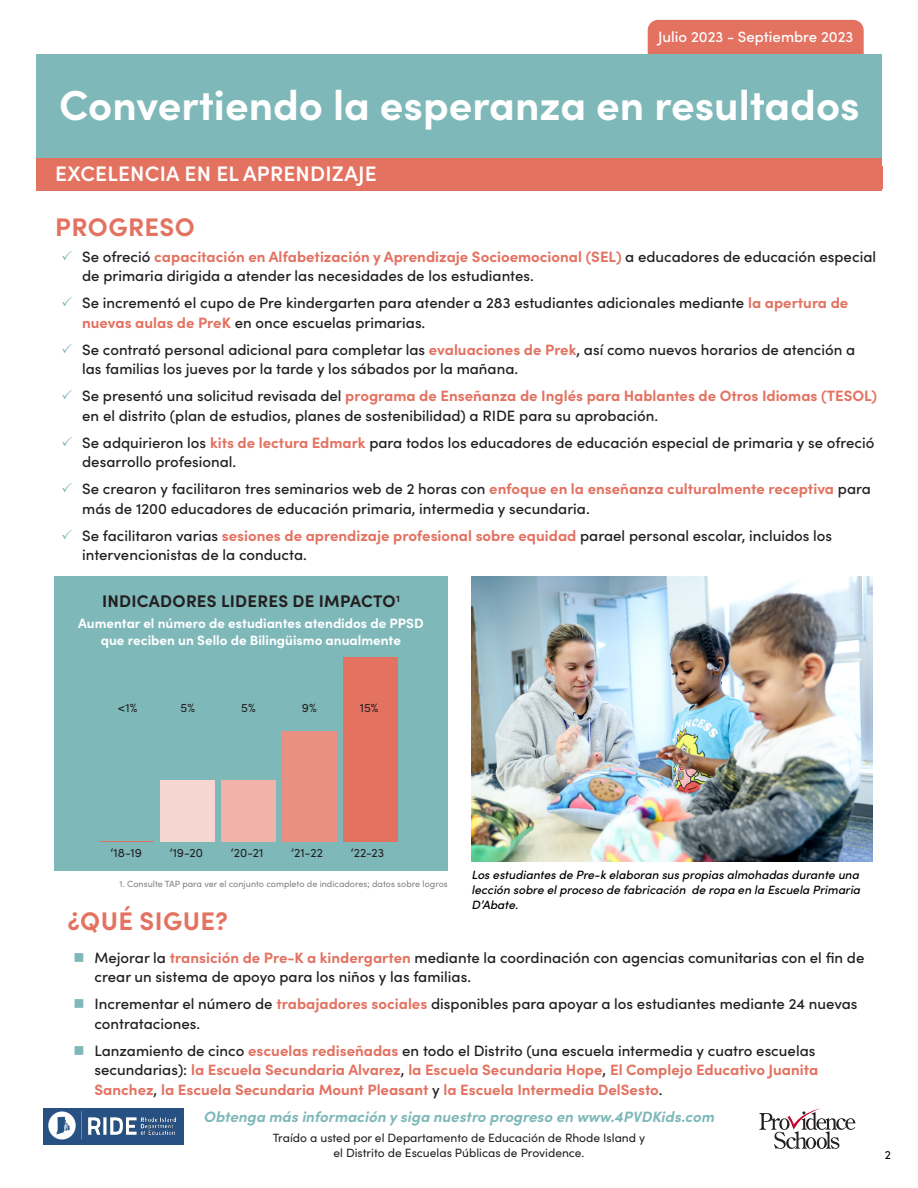
<style>
.page{position:relative;width:918px;height:1188px;background:#fff}
.page>*{position:absolute;margin:0;border:0;box-sizing:border-box;transform-origin:0 0}
.t1{font:700 42px "Sofia Pro";color:#fff}
.Paragraph_Style_1{font:700 25.5px "Sofia Pro";letter-spacing:.015em;color:#e37261}
.t2{font:600 21px "Sofia Pro";letter-spacing:.01em;color:#fff}
.t3{font:700 16.8px "Sofia Pro";letter-spacing:.015em;color:#231f20}
.t4{font:500 15px/19.5px "Sofia Pro";color:#231f20}
.t5{font:700 15px/19.5px "Sofia Pro";color:#e37261}
.t6{font:italic 700 15px "Sofia Pro";color:#7fb8b9}
.t7{font:500 15px "Sofia Pro";color:#fff}
.t8{font:700 13.5px/16.8px "Sofia Pro";color:#fff;text-align:center}
.t9{font:12.15px "Sofia Pro";color:#231f20}
.Paragraph_Style_1-2{font:italic 500 12px/15px "Sofia Pro";color:#000;text-align:justify}
.t10{font:12px/15px "Sofia Pro";color:#231f20;text-align:center}
.t11{font:12px "Sofia Pro";color:#000}
.t12{font:9px "Sofia Pro";color:#808285}
.s1{color:#7fb8b9}
.s2{font-weight:700;color:#e37261}
.s3{font-weight:500;color:#231f20}
</style>
<div class="page">
<div style="left:648px;top:20px;width:216px;height:64px;background:#e37261;border-radius:10px"></div>
<div style="left:36px;top:54px;width:846px;height:104px;background:#7fb8b9"></div>
<div style="left:36px;top:158px;width:846px;height:32px;background:#e37261"></div>
<svg style="left:759px;top:1108px;width:96px;height:41px"></svg>
<div style="left:43px;top:1108px;width:140px;height:37px;background:#275182"></div>
<img style="left:48px;top:1112px;width:128px;height:28px">
<img style="left:472px;top:577px;width:400px;height:285px">
<div style="left:54px;top:576px;width:394px;height:295px;background:#7fb8b9"></div>
<div style="left:343px;top:658px;width:55px;height:184px;background:#e37261"></div>
<div style="left:282px;top:731px;width:55px;height:111px;background:#e99083"></div>
<div style="left:221px;top:780px;width:55px;height:62px;background:#f0b2a9"></div>
<div style="left:160px;top:780px;width:55px;height:62px;background:#f7d5d0"></div>
<hr style="left:99px;top:841px;width:55px;height:1px;background:#e37261">
<p class="t7" style="left:658px;top:25px;width:197px">Julio 2023 - Septiembre 2023</p>
<h1 class="t1" style="left:59px;top:73px;width:802px">Convertiendo la esperanza en resultados</h1>
<p class="t2" style="left:55px;top:158px;width:323px">EXCELENCIA EN EL APRENDIZAJE</p>
<p class="Paragraph_Style_1" style="left:55px;top:208px;width:141px">PROGRESO</p>
<p class="t4" style="left:82px;top:246px;width:795px;text-indent:-21px"><span class="s1">✓</span> Se ofreció <span class="s2">capacitación en Alfabetización y Aprendizaje Socioemocional (SEL)</span> a educadores de educación especial de primaria dirigida a atender las necesidades de los estudiantes.</p>
<p class="t4" style="left:82px;top:292px;width:768px;text-indent:-21px"><span class="s1">✓</span> Se incrementó el cupo de Pre kindergarten para atender a 283 estudiantes adicionales mediante <span class="s2">la apertura de nuevas aulas de PreK</span> en once escuelas primarias.</p>
<p class="t4" style="left:82px;top:339px;width:775px;text-indent:-21px"><span class="s1">✓</span> Se contrató personal adicional para completar las <span class="s2">evaluaciones de Prek</span>, así como nuevos horarios de atención a las familias los jueves por la tarde y los sábados por la mañana.</p>
<p class="t4" style="left:82px;top:385px;width:796px;text-indent:-21px"><span class="s1">✓</span> Se presentó una solicitud revisada del <span class="s2">programa de Enseñanza de Inglés para Hablantes de Otros Idiomas (TESOL) </span>en el distrito (plan de estudios, planes de sostenibilidad) a RIDE para su aprobación.</p>
<p class="t4" style="left:82px;top:432px;width:794px;text-indent:-21px"><span class="s1">✓</span> Se adquirieron los <span class="s2">kits de lectura Edmark</span> para todos los educadores de educación especial de primaria y se ofreció desarrollo profesional.</p>
<p class="t4" style="left:82px;top:478px;width:790px;text-indent:-21px"><span class="s1">✓</span> Se crearon y facilitaron tres seminarios web de 2 horas con <span class="s2">enfoque en la enseñanza culturalmente receptiva</span> para más de 1200 educadores de educación primaria, intermedia y secundaria.</p>
<p class="t4" style="left:82px;top:525px;width:752px;text-indent:-21px"><span class="s1">✓</span> Se facilitaron varias <span class="s2">sesiones de aprendizaje profesional sobre equidad</span> parael personal escolar, incluidos los intervencionistas de la conducta.</p>
<p class="t3" style="left:102px;top:589px;width:299px">INDICADORES LIDERES DE IMPACTO<sup>1</sup></p>
<p class="t8" style="left:78px;top:613px;width:347px">Aumentar el número de estudiantes atendidos de PPSD que reciben un Sello de Bilingüismo anualmente</p>
<p class="t9" style="left:118px;top:699px;width:21px">&lt;1%</p>
<p class="t9" style="left:181px;top:699px;width:16px">5%</p>
<p class="t9" style="left:241px;top:699px;width:16px">5%</p>
<p class="t9" style="left:302px;top:699px;width:16px">9%</p>
<p class="t9" style="left:360px;top:699px;width:20px">15%</p>
<p class="t9" style="left:111px;top:844px;width:33px">‘18-19</p>
<p class="t9" style="left:170px;top:844px;width:35px">‘19-20</p>
<p class="t9" style="left:231px;top:844px;width:34px">‘20-21</p>
<p class="t9" style="left:291px;top:844px;width:33px">‘21-22</p>
<p class="t9" style="left:351px;top:844px;width:35px">‘22-23</p>
<p class="Paragraph_Style_1-2" style="left:472px;top:867px;width:390px">Los estudiantes de Pre-k elaboran sus propias almohadas durante una lección sobre el proceso de fabricación de ropa en la Escuela Primaria D’Abate.</p>
<p class="t12" style="left:120px;top:877px;width:330px">1. Consulte TAP para ver el conjunto completo de indicadores; datos sobre logros</p>
<p class="Paragraph_Style_1" style="left:68px;top:901px;width:162px">¿QUÉ SIGUE?</p>
<p class="t4" style="left:94px;top:947px;width:771px">Mejorar la <span class="s2">transición de Pre-K a kindergarten</span> mediante la coordinación con agencias comunitarias con el fin de crear un sistema de apoyo para los niños y las familias.</p>
<p class="t4" style="left:94px;top:993px;width:765px">Incrementar el número de <span class="s2">trabajadores sociales</span> disponibles para apoyar a los estudiantes mediante 24 nuevas contrataciones.</p>
<p class="t5" style="left:94px;top:1039px;width:725px"><span class="s3">Lanzamiento de cinco</span> escuelas rediseñadas <span class="s3">en todo el Distrito (una escuela intermedia y cuatro escuelas secundarias):</span> la Escuela Secundaria Alvarez<span class="s3">,</span> la Escuela Secundaria Hope<span class="s3">,</span> El Complejo Educativo Juanita<br>Sanchez<span class="s3">,</span> la Escuela Secundaria Mount Pleasant <span class="s3">y</span> la Escuela Intermedia DelSesto<span class="s3">.</span></p>
<p class="t6" style="left:204px;top:1105px;width:512px">Obtenga más información y siga nuestro progreso en www.4PVDKids.com</p>
<p class="t10" style="left:273px;top:1129px;width:374px">Traído a usted por el Departamento de Educación de Rhode Island y el Distrito de Escuelas Públicas de Providence.</p>
<p class="t11" style="left:885px;top:1146px;width:8px">2</p>
</div>
